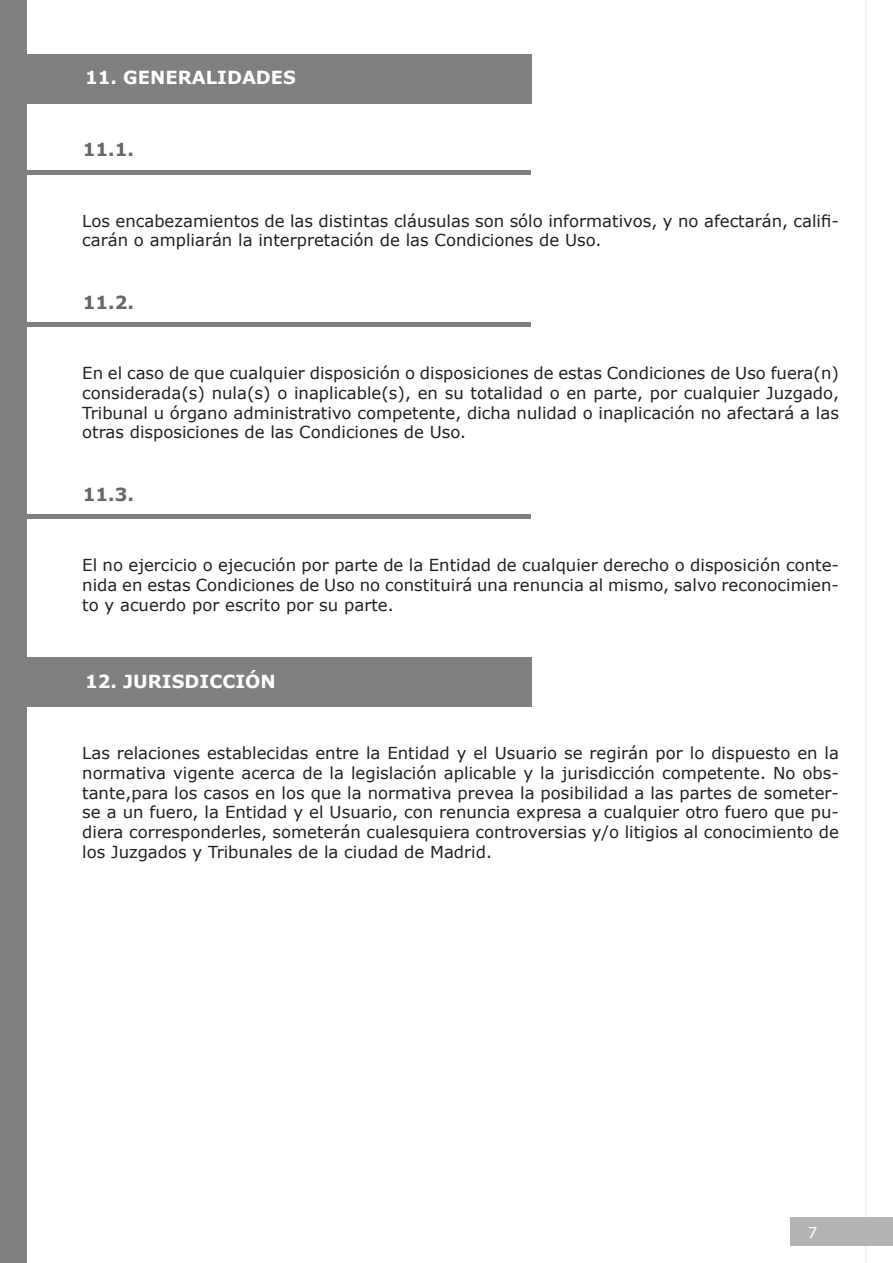
<style>
.page{position:relative;width:893px;height:1263px;background:#fff}
.page>*{position:absolute;margin:0;border:0;box-sizing:border-box;transform-origin:0 0}
.t1{font:700 18px "Verdana";color:#fff}
.t2{font:700 18px "Verdana";color:#666}
.VERDANA_11pt{font:16.5px/19.8px "Verdana";color:#231f20;text-align:justify}
.t3{font:15px "Verdana";color:#fff}
</style>
<div class="page">
<div style="left:0;top:0;width:27px;height:1263px;background:#808080"></div>
<hr style="left:865px;top:0;width:2px;height:1263px;background:#b3b3b3">
<div style="left:791px;top:1217px;width:102px;height:29px;background:#b3b3b3"></div>
<div style="left:3px;top:54px;width:529px;height:49px;background:#808080"></div>
<div style="left:2px;top:170px;width:528px;height:5px;background:#808080"></div>
<div style="left:2px;top:322px;width:528px;height:5px;background:#808080"></div>
<div style="left:2px;top:514px;width:528px;height:5px;background:#808080"></div>
<div style="left:3px;top:658px;width:529px;height:49px;background:#808080"></div>
<p class="t1" style="left:85px;top:65px;width:212px">11. GENERALIDADES</p>
<p class="t2" style="left:83px;top:137px;width:53px">11.1.</p>
<p class="VERDANA_11pt" style="left:82px;top:211px;width:758px">Los encabezamientos de las distintas cláusulas son sólo informativos, y no afectarán, califi&shy;carán o ampliarán la interpretación de las Condiciones de Uso.</p>
<p class="t2" style="left:83px;top:289px;width:53px">11.2.</p>
<p class="VERDANA_11pt" style="left:82px;top:363px;width:758px">En el caso de que cualquier disposición o disposiciones de estas Condiciones de Uso fuera(n) considerada(s) nula(s) o inaplicable(s), en su totalidad o en parte, por cualquier Juzgado, Tribunal u órgano administrativo competente, dicha nulidad o inaplicación no afectará a las otras disposiciones de las Condiciones de Uso.</p>
<p class="t2" style="left:83px;top:481px;width:53px">11.3.</p>
<p class="VERDANA_11pt" style="left:82px;top:555px;width:758px">El no ejercicio o ejecución por parte de la Entidad de cualquier derecho o disposición conte&shy;nida en estas Condiciones de Uso no constituirá una renuncia al mismo, salvo reconocimien&shy;to y acuerdo por escrito por su parte.</p>
<p class="t1" style="left:85px;top:669px;width:192px">12. JURISDICCIÓN</p>
<p class="VERDANA_11pt" style="left:82px;top:743px;width:758px">Las relaciones establecidas entre la Entidad y el Usuario se regirán por lo dispuesto en la normativa vigente acerca de la legislación aplicable y la jurisdicción competente. No obs&shy;tante,para los casos en los que la normativa prevea la posibilidad a las partes de someter&shy;se a un fuero, la Entidad y el Usuario, con renuncia expresa a cualquier otro fuero que pu&shy;diera corresponderles, someterán cualesquiera controversias y/o litigios al conocimiento de los Juzgados y Tribunales de la ciudad de Madrid.</p>
<p class="t3" style="left:808px;top:1222px;width:11px">7</p>
</div>
